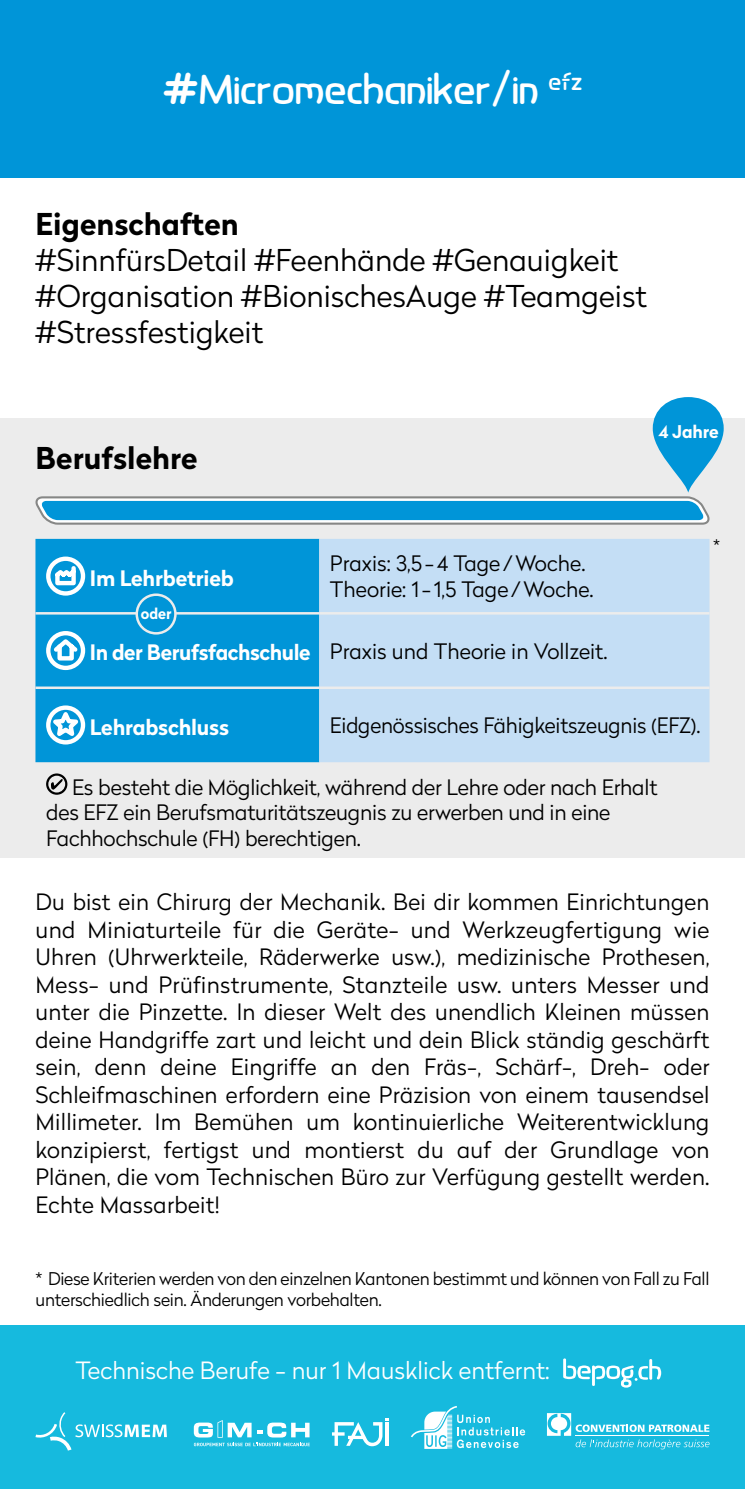
<style>
.page{position:relative;width:745px;height:1489px;background:#fff}
.page>*{position:absolute;margin:0;border:0;box-sizing:border-box;transform-origin:0 0}
.t1{font:42px "Bepog sans";color:#fff}
.t2{font:300 30px/36px "Radikal";color:#000}
.t3{font:700 30px "Radikal";color:#000}
.t4{font:300 23.75px "Radikal";color:#fff}
.t5{font:300 22.5px/27.5px "Radikal";letter-spacing:.01em;color:#000;text-align:justify}
.t6{font:300 21.25px/25.5px "Radikal";letter-spacing:-.01em;color:#000}
.t7{font:700 21.25px "Radikal";letter-spacing:-.01em;color:#fff}
.t8{font:300 17.5px/21px "Radikal";letter-spacing:-.015em;color:#000}
.t9{font:700 17.5px "Radikal";letter-spacing:-.01em;color:#fff}
.t10{font:700 15px "Radikal";color:#fff}
.s1{font-weight:700;color:#fff}
</style>
<div class="page">
<div style="left:0;top:418px;width:744px;height:439px;background:#ececec"></div>
<div style="left:0;top:0;width:744px;height:177px;background:#0095d8"></div>
<div style="left:35px;top:539px;width:284px;height:223px;background:#0095d8"></div>
<div style="left:319px;top:539px;width:390px;height:223px;background:#c4def5"></div>
<hr style="left:35px;top:612px;width:284px;height:2px;background:#ececec">
<hr style="left:319px;top:612px;width:390px;height:2px;background:#ececec">
<hr style="left:35px;top:686px;width:284px;height:3px;background:#ececec">
<hr style="left:319px;top:686px;width:390px;height:3px;background:#ececec">
<div style="left:46px;top:556px;width:39px;height:39px;border:4px solid #fff;border-radius:50%"></div>
<svg style="left:51px;top:564px;width:28px;height:23px"></svg>
<div style="left:46px;top:631px;width:39px;height:39px;border:4px solid #fff;border-radius:50%"></div>
<svg style="left:50px;top:635px;width:31px;height:27px"></svg>
<div style="left:46px;top:705px;width:39px;height:39px;border:4px solid #fff;border-radius:50%"></div>
<svg style="left:45px;top:708px;width:41px;height:34px"></svg>
<svg style="left:46px;top:773px;width:21px;height:21px"></svg>
<svg style="left:35px;top:397px;width:688px;height:128px"></svg>
<div style="left:0;top:1325px;width:744px;height:163px;background:#16bade"></div>
<svg style="left:563px;top:1358px;width:97px;height:29px"></svg>
<div style="left:137px;top:594px;width:38px;height:39px;background:#0095d8;border-radius:50%"></div>
<div style="left:135px;top:593px;width:41px;height:41px;border:2px solid #ececec;border-radius:50%"></div>
<svg style="left:35px;top:1412px;width:132px;height:38px"></svg>
<svg style="left:194px;top:1420px;width:115px;height:26px"></svg>
<svg style="left:332px;top:1418px;width:57px;height:27px"></svg>
<svg style="left:411px;top:1406px;width:114px;height:42px"></svg>
<svg style="left:547px;top:1413px;width:162px;height:36px"></svg>
<h1 class="t1" style="left:162px;top:70px;width:421px">#Micromechaniker/in <sup>efz</sup></h1>
<h2 class="t3" style="left:35px;top:202px;width:205px">Eigenschaften</h2>
<h2 class="t2" style="left:35px;top:241px;width:612px">#SinnfürsDetail #Feenhände #Genauigkeit #Organisation #BionischesAuge #Teamgeist #Stressfestigkeit</h2>
<h2 class="t3" style="left:35px;top:436px;width:164px">Berufslehre</h2>
<p class="t7" style="left:90px;top:562px;width:145px">Im Lehrbetrieb</p>
<p class="t10" style="left:141px;top:602px;width:32px">oder</p>
<p class="t6" style="left:330px;top:550px;width:265px">Praxis: 3,5-4 Tage/Woche.<br>Theorie: 1 - 1,5 Tage/Woche.</p>
<p class="t6" style="left:90px;top:637px;width:519px"><span class="s1">In der Berufsfachschule</span> Praxis und Theorie in Vollzeit.</p>
<p class="t9" style="left:658px;top:419px;width:62px">4 Jahre</p>
<p class="t8" style="left:712px;top:534px;width:8px">*</p>
<p class="t7" style="left:90px;top:711px;width:141px">Lehrabschluss</p>
<p class="t6" style="left:330px;top:712px;width:372px">Eidgenössisches Fähigkeitszeugnis (EFZ).</p>
<p class="t6" style="left:46px;top:773px;width:612px;text-indent:26px">Es besteht die Möglichkeit, während der Lehre oder nach Erhalt des EFZ ein Berufsmaturitätszeugnis zu erwerben und in eine<br>Fachhochschule (FH) berechtigen.</p>
<p class="t5" style="left:35px;top:887px;width:675px">Du bist ein Chirurg der Mechanik. Bei dir kommen Einrichtungen und Miniaturteile für die Geräte- und Werkzeugfertigung wie Uhren (Uhrwerkteile, Räderwerke usw.), medizinische Prothesen, Mess- und Prüfinstrumente, Stanzteile usw. unters Messer und unter die Pinzette. In dieser Welt des unendlich Kleinen müssen deine Handgriffe zart und leicht und dein Blick ständig geschärft sein, denn deine Eingriffe an den Fräs-, Schärf-, Dreh- oder Schleifmaschinen erfordern eine Präzision von einem tausendsel Millimeter. Im Bemühen um kontinuierliche Weiterentwicklung konzipierst, fertigst und montierst du auf der Grundlage von Plänen, die vom Technischen Büro zur Verfügung gestellt werden.<br>Echte Massarbeit!</p>
<p class="t8" style="left:35px;top:1267px;width:675px">* Diese Kriterien werden von den einzelnen Kantonen bestimmt und können von Fall zu Fall unterschiedlich sein. Änderungen vorbehalten.</p>
<p class="t4" style="left:75px;top:1353px;width:475px">Technische Berufe - nur 1 Mausklick entfernt:</p>
</div>
